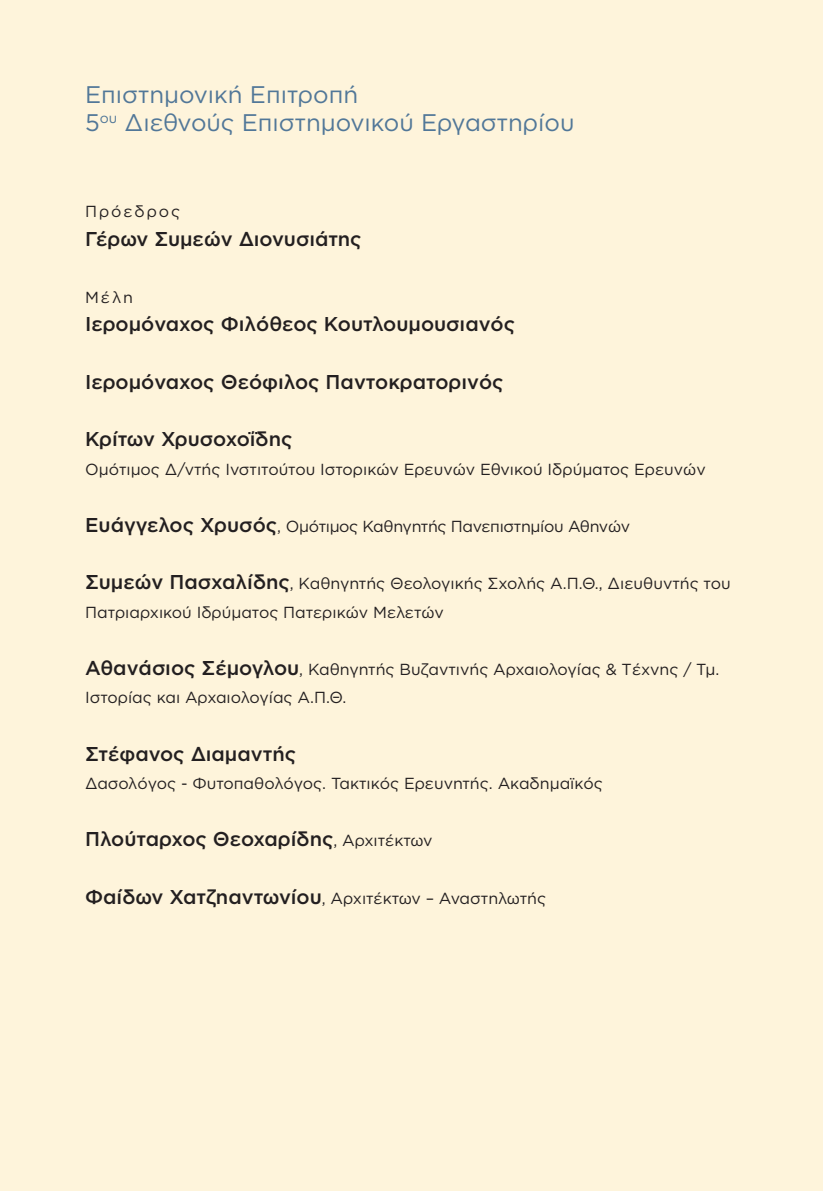
<style>
.page{position:relative;width:823px;height:1191px;background:#fff}
.page>*{position:absolute;margin:0;border:0;box-sizing:border-box;transform-origin:0 0}
.t1{font:24px/28.6px "Gotham Greek";color:#517798}
.t2{font:500 20px "Gotham Greek";color:#231f20}
.t3{font:16px/28.6px "Gotham Greek";color:#231f20}
.t4{font:16px "Gotham Greek";letter-spacing:-.02em;color:#231f20}
.t5{font:16px "Gotham Greek";letter-spacing:.12em;color:#231f20}
.s1{font-weight:500;font-size:20px}
.s2{font-weight:400;font-size:16px}
</style>
<div class="page">
<div style="left:0;top:0;width:822px;height:1191px;background:#fef4db"></div>
<h1 class="t1" style="left:85px;top:79px;width:490px">Επιστημονική Επιτροπή<br>5<sup>ου</sup> Διεθνούς Επιστημονικού Εργαστηρίου</h1>
<p class="t5" style="left:85px;top:202px;width:96px">Πρόεδρος</p>
<p class="t2" style="left:85px;top:227px;width:278px">Γέρων Συμεών Διονυσιάτης</p>
<p class="t3" style="left:85px;top:283px;width:49px">Μέλη</p>
<p class="t2" style="left:85px;top:313px;width:431px">Ιερομόναχος Φιλόθεος Κουτλουμουσιανός</p>
<p class="t2" style="left:85px;top:370px;width:420px">Ιερομόναχος Θεόφιλος Παντοκρατορινός</p>
<p class="t2" style="left:85px;top:427px;width:209px">Κρίτων Χρυσοχοΐδης</p>
<p class="t3" style="left:85px;top:454px;width:621px">Ομότιμος Δ/ντής Ινστιτούτου Ιστορικών Ερευνών Εθνικού Ιδρύματος Ερευνών</p>
<p class="t4" style="left:85px;top:517px;width:546px"><span class="s1">Ευάγγελος Χρυσός</span>, Ομότιμος Καθηγητής Πανεπιστημίου Αθηνών</p>
<p class="t3" style="left:85px;top:569px;width:646px"><span class="s1">Συμεών Πασχαλίδης</span>, Καθηγητής Θεολογικής Σχολής Α.Π.Θ., Διευθυντής του<br>Πατριαρχικού Ιδρύματος Πατερικών Μελετών</p>
<p class="t3" style="left:85px;top:654px;width:635px"><span class="s1">Αθανάσιος Σέμογλου</span>, Καθηγητής Βυζαντινής Αρχαιολογίας &amp; Τέχνης / Τμ.<br>Ιστορίας και Αρχαιολογίας Α.Π.Θ.</p>
<p class="t2" style="left:85px;top:742px;width:212px">Στέφανος Διαμαντής</p>
<p class="t3" style="left:85px;top:769px;width:519px">Δασολόγος - Φυτοπαθολόγος. Τακτικός Ερευνητής. Ακαδημαϊκός</p>
<p class="t2" style="left:85px;top:828px;width:349px">Πλούταρχος Θεοχαρίδης<span class="s2">, Αρχιτέκτων</span></p>
<p class="t3" style="left:85px;top:883px;width:462px"><span class="s1">Φαίδων Χατζηαντωνίου</span>, Αρχιτέκτων – Αναστηλωτής</p>
</div>
